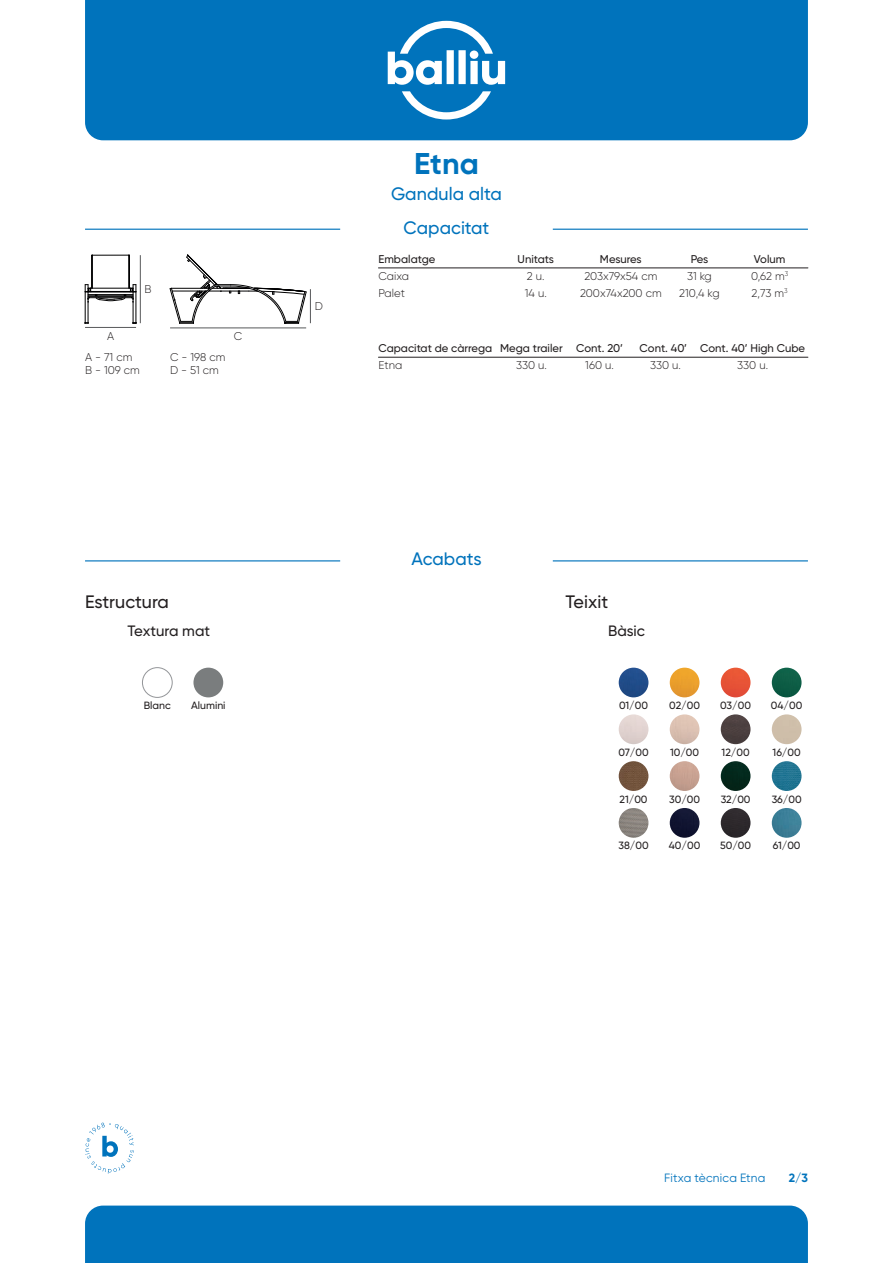
<style>
.page{position:relative;width:893px;height:1263px;background:#fff}
.page>*{position:absolute;margin:0;border:0;box-sizing:border-box;transform-origin:0 0}
.t1{font:700 30px "Gilroy";color:#0073bc}
.t2{font:500 18px/33.6px "Gilroy";color:#0073bc;text-align:center}
.t3{font:500 18px "Gilroy";color:#231f20}
.t4{font:500 15px "Gilroy";color:#231f20}
.t5{font:12px "Gilroy";letter-spacing:.015em;color:#0073bc}
.t6{font:700 12px "Gilroy";color:#0073bc}
.t7{font:300 11.25px/13.5px "Gilroy";color:#231f20}
.t8{font:500 11.25px "Gilroy";color:#231f20}
.t9{font:500 10.5px "Gilroy";color:#231f20}
</style>
<div class="page">
<div style="left:85px;top:0;width:723px;height:140px;background:#0073bc"></div>
<svg style="left:388px;top:21px;width:117px;height:98px"></svg>
<hr style="left:553px;top:229px;width:255px;height:1px;background:#0073bc">
<hr style="left:85px;top:229px;width:255px;height:1px;background:#0073bc">
<hr style="left:170px;top:327px;width:136px;height:1px;background:#57585a">
<hr style="left:85px;top:327px;width:51px;height:1px;background:#57585a">
<hr style="left:140px;top:255px;width:1px;height:68px;background:#57585a">
<hr style="left:310px;top:289px;width:1px;height:34px;background:#57585a">
<hr style="left:378px;top:267px;width:430px;height:1px;background:#231f20">
<hr style="left:378px;top:357px;width:430px;height:1px;background:#231f20">
<div style="left:85px;top:1205px;width:723px;height:58px;background:#0073bc"></div>
<svg style="left:85px;top:1122px;width:49px;height:52px"></svg>
<div style="left:142px;top:667px;width:30px;height:31px;border:1px solid #939598;border-radius:50%"></div>
<img style="left:619px;top:668px;width:29px;height:29px;border-radius:15px">
<img style="left:670px;top:668px;width:29px;height:29px;border-radius:15px">
<img style="left:721px;top:668px;width:29px;height:29px;border-radius:15px">
<img style="left:772px;top:668px;width:29px;height:29px;border-radius:15px">
<img style="left:619px;top:714px;width:29px;height:30px;border-radius:15px">
<img style="left:670px;top:714px;width:29px;height:30px;border-radius:15px">
<img style="left:721px;top:714px;width:29px;height:30px;border-radius:15px">
<img style="left:772px;top:714px;width:29px;height:30px;border-radius:15px">
<img style="left:619px;top:761px;width:29px;height:30px;border-radius:15px">
<img style="left:670px;top:761px;width:29px;height:30px;border-radius:15px">
<img style="left:721px;top:761px;width:29px;height:30px;border-radius:15px">
<img style="left:772px;top:761px;width:29px;height:30px;border-radius:15px">
<img style="left:619px;top:808px;width:29px;height:30px;border-radius:15px">
<img style="left:670px;top:808px;width:29px;height:30px;border-radius:15px">
<img style="left:721px;top:808px;width:29px;height:30px;border-radius:15px">
<img style="left:772px;top:808px;width:29px;height:30px;border-radius:15px">
<hr style="left:553px;top:560px;width:255px;height:1px;background:#0073bc">
<hr style="left:85px;top:560px;width:255px;height:1px;background:#0073bc">
<div style="left:193px;top:668px;width:30px;height:29px;background:#7a7d7e;border-radius:50%"></div>
<hr style="left:92px;top:255px;width:37px;height:1px;background:#000001">
<hr style="left:91px;top:255px;width:1px;height:33px;background:#000001">
<hr style="left:136px;top:292px;width:1px;height:31px;background:#000001">
<hr style="left:88px;top:292px;width:1px;height:31px;background:#000001">
<hr style="left:92px;top:255px;width:1px;height:33px;background:#000001">
<hr style="left:129px;top:255px;width:1px;height:33px;background:#000001">
<hr style="left:85px;top:292px;width:1px;height:31px;background:#000001">
<hr style="left:133px;top:292px;width:1px;height:31px;background:#000001">
<svg style="left:85px;top:284px;width:52px;height:24px"></svg>
<svg style="left:170px;top:255px;width:137px;height:69px"></svg>
<h1 class="t1" style="left:414px;top:150px;width:66px">Etna</h1>
<h2 class="t2" style="left:391px;top:178px;width:112px">Gandula alta<br>Capacitat</h2>
<p class="t8" style="left:378px;top:254px;width:58px">Embalatge</p>
<p class="t8" style="left:518px;top:254px;width:38px">Unitats</p>
<p class="t8" style="left:600px;top:254px;width:43px">Mesures</p>
<p class="t8" style="left:691px;top:254px;width:19px">Pes</p>
<p class="t8" style="left:754px;top:254px;width:33px">Volum</p>
<p class="t7" style="left:378px;top:270px;width:32px">Caixa</p>
<p class="t7" style="left:527px;top:270px;width:19px">2 u.</p>
<p class="t7" style="left:584px;top:270px;width:74px">203x79x54 cm</p>
<p class="t7" style="left:687px;top:270px;width:26px">31 kg</p>
<p class="t7" style="left:751px;top:270px;width:39px">0,62 m<sup>3</sup></p>
<p class="t7" style="left:145px;top:283px;width:9px">B</p>
<p class="t7" style="left:378px;top:287px;width:28px">Palet</p>
<p class="t7" style="left:525px;top:287px;width:23px">14 u.</p>
<p class="t7" style="left:580px;top:287px;width:83px">200x74x200 cm</p>
<p class="t7" style="left:679px;top:287px;width:42px">210,4 kg</p>
<p class="t7" style="left:752px;top:287px;width:38px">2,73 m<sup>3</sup></p>
<p class="t7" style="left:315px;top:300px;width:10px">D</p>
<p class="t7" style="left:107px;top:329px;width:9px">A</p>
<p class="t7" style="left:234px;top:329px;width:10px">C</p>
<p class="t7" style="left:85px;top:351px;width:56px">A - 71 cm<br>B - 109 cm</p>
<p class="t7" style="left:170px;top:351px;width:57px">C - 198 cm<br>D - 51 cm</p>
<p class="t8" style="left:378px;top:343px;width:246px">Capacitat de càrrega Mega trailer Cont. 20’</p>
<p class="t8" style="left:640px;top:343px;width:167px">Cont. 40’ Cont. 40’ High Cube</p>
<p class="t7" style="left:378px;top:359px;width:25px">Etna</p>
<p class="t7" style="left:516px;top:359px;width:32px">330 u.</p>
<p class="t7" style="left:585px;top:359px;width:30px">160 u.</p>
<p class="t7" style="left:650px;top:359px;width:32px">330 u.</p>
<p class="t7" style="left:737px;top:359px;width:32px">330 u.</p>
<h2 class="t2" style="left:411px;top:543px;width:72px">Acabats</h2>
<h2 class="t3" style="left:85px;top:593px;width:85px">Estructura</h2>
<h3 class="t4" style="left:128px;top:624px;width:84px">Textura mat</h3>
<h2 class="t3" style="left:566px;top:593px;width:44px">Teixit</h2>
<h3 class="t4" style="left:608px;top:624px;width:39px">Bàsic</h3>
<p class="t9" style="left:144px;top:701px;width:29px">Blanc</p>
<p class="t9" style="left:191px;top:701px;width:36px">Alumini</p>
<p class="t9" style="left:619px;top:701px;width:30px">01/00</p>
<p class="t9" style="left:669px;top:701px;width:32px">02/00</p>
<p class="t9" style="left:720px;top:701px;width:32px">03/00</p>
<p class="t9" style="left:771px;top:701px;width:33px">04/00</p>
<p class="t9" style="left:618px;top:747px;width:32px">07/00</p>
<p class="t9" style="left:670px;top:747px;width:31px">10/00</p>
<p class="t9" style="left:722px;top:747px;width:30px">12/00</p>
<p class="t9" style="left:773px;top:747px;width:30px">16/00</p>
<p class="t9" style="left:620px;top:794px;width:29px">21/00</p>
<p class="t9" style="left:669px;top:794px;width:33px">30/00</p>
<p class="t9" style="left:721px;top:794px;width:31px">32/00</p>
<p class="t9" style="left:772px;top:794px;width:32px">36/00</p>
<p class="t9" style="left:618px;top:841px;width:32px">38/00</p>
<p class="t9" style="left:669px;top:841px;width:33px">40/00</p>
<p class="t9" style="left:720px;top:841px;width:32px">50/00</p>
<p class="t9" style="left:773px;top:841px;width:29px">61/00</p>
<p class="t5" style="left:664px;top:1172px;width:103px">Fitxa tècnica Etna</p>
<p class="t6" style="left:789px;top:1172px;width:20px">2/3</p>
</div>
